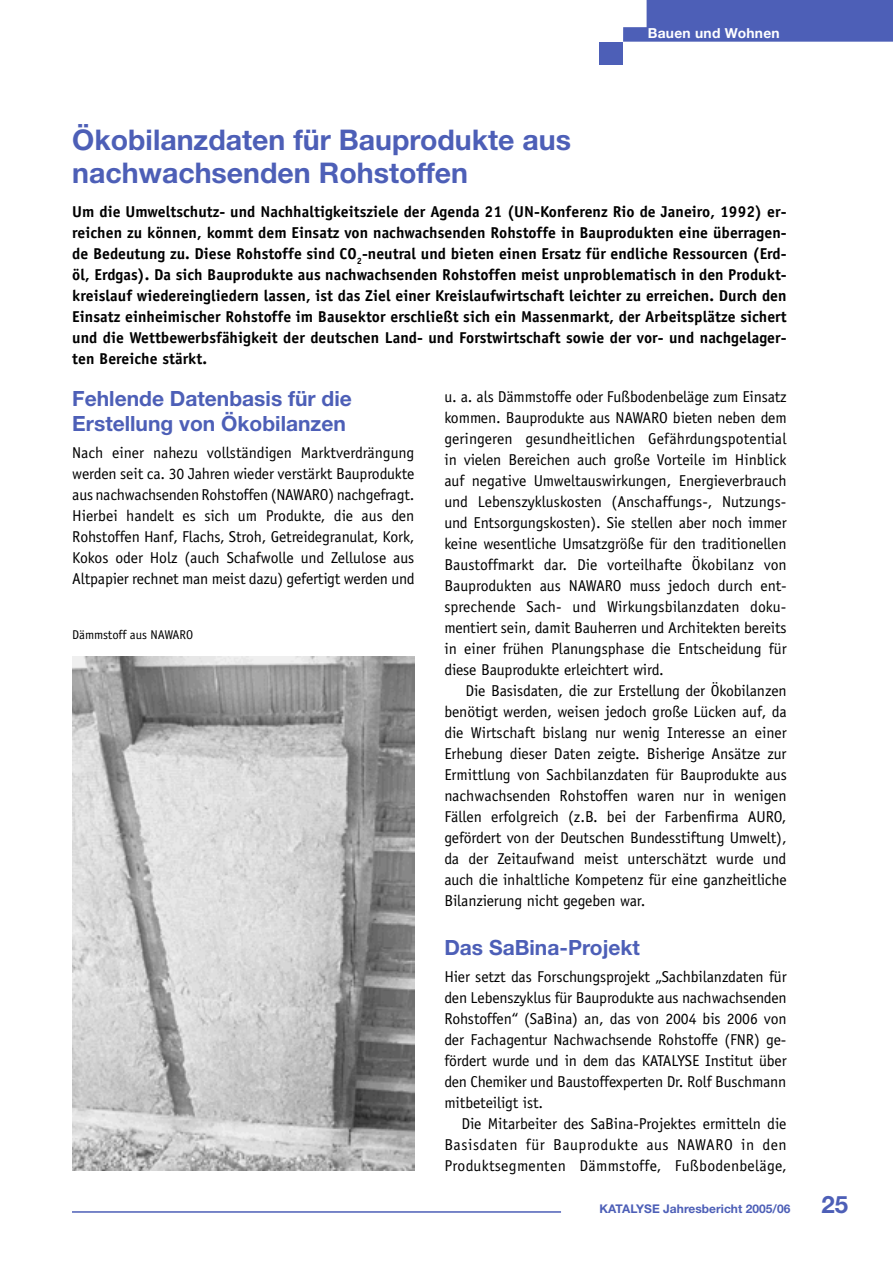
<style>
.page{position:relative;width:893px;height:1263px;background:#fff}
.page>*{position:absolute;margin:0;border:0;box-sizing:border-box;transform-origin:0 0}
.headline{font:700 28.5px/33px "Helvetica Neue";color:#4d5fb7}
.t1{font:700 24px "Helvetica Neue";color:#4d5fb7}
.headline_klein{font:700 21px/25.2px "Helvetica Neue";color:#4d5fb7}
.Fließtext{font:15.75px/21px "Officina Sans";letter-spacing:-.01em;color:#000;text-align:justify}
.einleitungstext{font:700 15.75px/21px "Officina Sans";letter-spacing:.005em;color:#000;text-align:justify}
.Fließtext_Abs{font:15.75px/21px "Officina Sans";letter-spacing:.02em;color:#000;text-align:justify}
.headline-2{font:700 13.8px "Helvetica Neue";letter-spacing:.02em;color:#fff}
.Fließtext-2{font:12.75px "Officina Sans";letter-spacing:-.005em;color:#000}
.t2{font:700 12px "Helvetica Neue";letter-spacing:.005em;color:#4d5fb7}
</style>
<div class="page">
<hr style="left:72px;top:1211px;width:489px;height:2px;background:#4d5fb7">
<div style="left:600px;top:42px;width:23px;height:22px;background:#4d5fb7"></div>
<svg style="left:623px;top:0;width:270px;height:42px"></svg>
<img style="left:72px;top:656px;width:343px;height:514px">
<p class="headline-2" style="left:648px;top:24px;width:133px">Bauen und Wohnen</p>
<p class="headline" style="left:72px;top:123px;width:500px">Ökobilanzdaten für Bauprodukte aus nachwachsenden Rohstoffen</p>
<p class="einleitungstext" style="left:72px;top:200px;width:716px">Um die Umweltschutz- und Nachhaltigkeitsziele der Agenda 21 (UN-Konferenz Rio de Janeiro, 1992) er&shy;reichen zu können, kommt dem Einsatz von nachwachsenden Rohstoffe in Bauprodukten eine überragen&shy;de Bedeutung zu. Diese Rohstoffe sind CO<sub>2</sub>-neutral und bieten einen Ersatz für endliche Ressourcen (Erd&shy;öl, Erdgas). Da sich Bauprodukte aus nachwachsenden Rohstoffen meist unproblematisch in den Produkt&shy;kreislauf wiedereingliedern lassen, ist das Ziel einer Kreislaufwirtschaft leichter zu erreichen. Durch den Einsatz einheimischer Rohstoffe im Bausektor erschließt sich ein Massenmarkt, der Arbeitsplätze sichert und die Wettbewerbsfähigkeit der deutschen Land- und Forstwirtschaft sowie der vor- und nachgelager&shy;ten Bereiche stärkt.</p>
<p class="headline_klein" style="left:72px;top:386px;width:281px">Fehlende Datenbasis für die<br>Erstellung von Ökobilanzen</p>
<p class="Fließtext" style="left:72px;top:443px;width:344px">Nach einer nahezu vollständigen Marktverdrängung werden seit ca. 30 Jahren wieder verstärkt Bauprodukte aus nachwachsenden Rohstoffen (NAWARO) nachgefragt.<br>Hierbei handelt es sich um Produkte, die aus den Rohstoffen Hanf, Flachs, Stroh, Getreidegranulat, Kork, Kokos oder Holz (auch Schafwolle und Zellulose aus Altpapier rechnet man meist dazu) gefertigt werden und</p>
<p class="Fließtext-2" style="left:72px;top:627px;width:122px">Dämmstoff aus NAWARO</p>
<p class="Fließtext" style="left:444px;top:386px;width:344px">u. a. als Dämmstoffe oder Fußbodenbeläge zum Einsatz kommen. Bauprodukte aus NAWARO bieten neben dem geringeren gesundheitlichen Gefährdungspotential in vielen Bereichen auch große Vorteile im Hinblick auf negative Umweltauswirkungen, Energieverbrauch und Lebenszykluskosten (Anschaffungs-, Nutzungs&shy;und Entsorgungskosten). Sie stellen aber noch immer keine wesentliche Umsatzgröße für den traditionellen Baustoffmarkt dar. Die vorteilhafte Ökobilanz von Bauprodukten aus NAWARO muss jedoch durch ent&shy;sprechende Sach- und Wirkungsbilanzdaten doku&shy;mentiert sein, damit Bauherren und Architekten bereits in einer frühen Planungsphase die Entscheidung für diese Bauprodukte erleichtert wird.</p>
<p class="Fließtext" style="left:444px;top:680px;width:344px;text-indent:21px">Die Basisdaten, die zur Erstellung der Ökobilanzen benötigt werden, weisen jedoch große Lücken auf, da die Wirtschaft bislang nur wenig Interesse an einer Erhebung dieser Daten zeigte. Bisherige Ansätze zur Ermittlung von Sachbilanzdaten für Bauprodukte aus nachwachsenden Rohstoffen waren nur in wenigen Fällen erfolgreich (z.B. bei der Farbenfirma AURO, gefördert von der Deutschen Bundesstiftung Umwelt), da der Zeitaufwand meist unterschätzt wurde und auch die inhaltliche Kompetenz für eine ganzheitliche Bilanzierung nicht gegeben war.</p>
<p class="headline_klein" style="left:444px;top:934px;width:197px">Das SaBina-Projekt</p>
<p class="Fließtext" style="left:444px;top:966px;width:344px">Hier setzt das Forschungsprojekt „Sachbilanzdaten für den Lebenszyklus für Bauprodukte aus nachwachsenden Rohstoffen“ (SaBina) an, das von 2004 bis 2006 von der Fachagentur Nachwachsende Rohstoffe (FNR) ge&shy;fördert wurde und in dem das KATALYSE Institut über den Chemiker und Baustoffexperten Dr. Rolf Buschmann mitbeteiligt ist.</p>
<p class="Fließtext_Abs" style="left:444px;top:1113px;width:344px;text-indent:17px">Die Mitarbeiter des SaBina-Projektes ermitteln die Basisdaten für Bauprodukte aus NAWARO in den Produktsegmenten Dämmstoffe, Fußbodenbeläge,</p>
<p class="t2" style="left:600px;top:1201px;width:192px">KATALYSE Jahresbericht 2005/06</p>
<h2 class="t1" style="left:821px;top:1189px;width:28px">25</h2>
</div>
